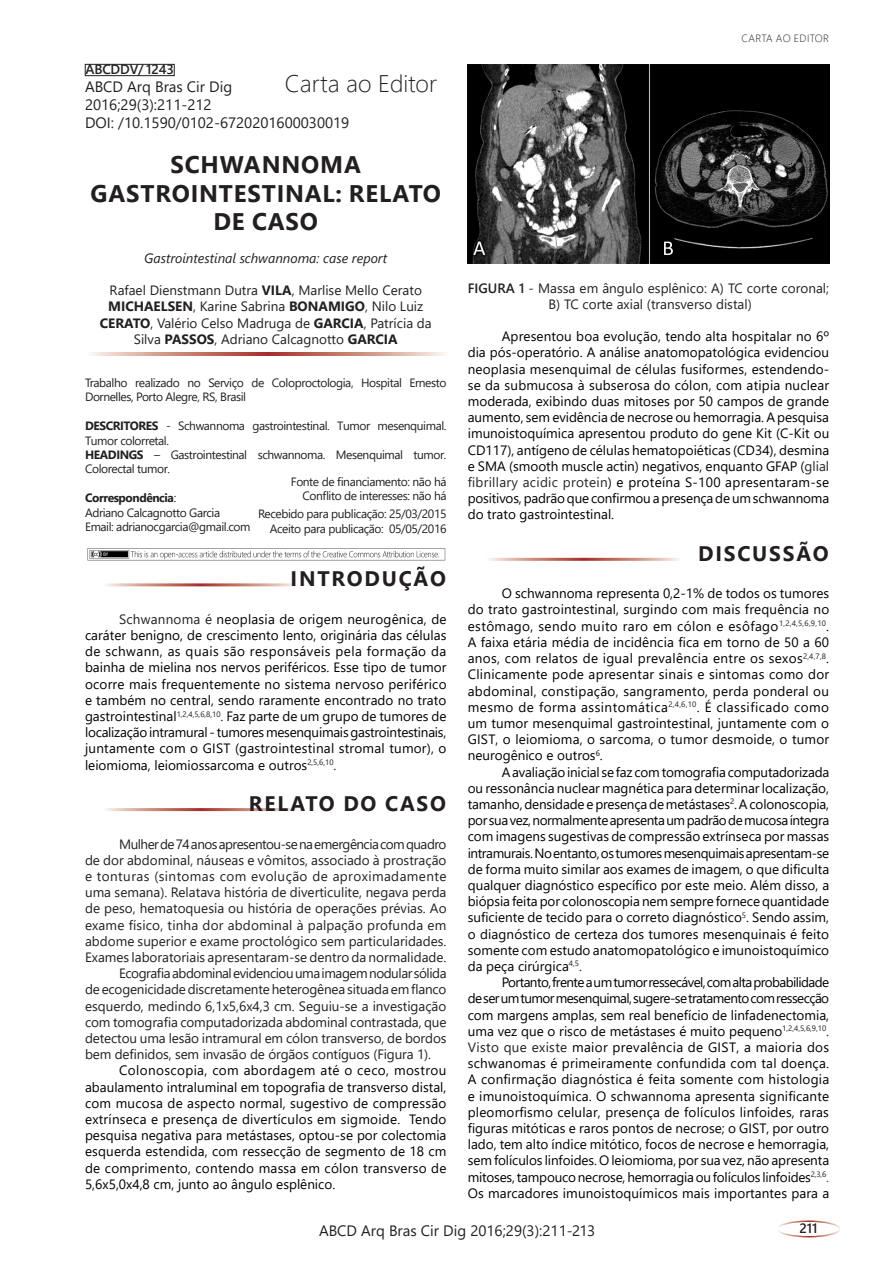
<style>
.page{position:relative;width:893px;height:1263px;background:#fff}
.page>*{position:absolute;margin:0;border:0;box-sizing:border-box;transform-origin:0 0}
.Título{font:700 24px/28.8px "Segoe UI";letter-spacing:.035em;color:#231f20;text-align:center}
.t1{font:300 24px "Segoe UI";color:#231f20}
.Titulo_texto{font:700 21px "Segoe UI";letter-spacing:.085em;color:#231f20}
.Realização{font:15px "Segoe UI";color:#231f20}
.Título-2{font:15px "Segoe UI";color:#231f20}
.Texto{font:13.5px/16.2px "Segoe UI";color:#000;text-align:justify}
.Texto-2{font:13.5px/16.2px "Segoe UI";letter-spacing:-.005em;color:#231f20;text-align:justify}
.Autores{font:13.5px/16.2px "Segoe UI";color:#231f20;text-align:center}
.Titulo_imagem{font:13.5px/16.2px "Segoe UI";color:#231f20;text-align:center}
.Titulo_Italico{font:italic 13.5px "Segoe UI";color:#231f20}
.Legenda_imagem{font:600 13.5px "Segoe UI";letter-spacing:-.01em;color:#231f20}
.Realização-2{font:12px/14.4px "Segoe UI";letter-spacing:-.035em;color:#231f20}
.Realização-3{font:700 12px "Segoe UI";letter-spacing:-.035em;color:#231f20}
.Cabeça_Pagina{font:300 10.5px "Segoe UI";letter-spacing:.035em;color:#231f20}
.s1{font-weight:700}
.s2{font-weight:400}
.s3{font-weight:600}
.s4{color:#292526}
.s5{color:#231f20}
.s6{color:#0070c0}
</style>
<div class="page">
<img style="left:87px;top:548px;width:359px;height:13px">
<div style="left:85px;top:64px;width:89px;height:12px;border:1px solid #231f20"></div>
<img style="left:468px;top:64px;width:361px;height:200px">
<svg style="left:91px;top:353px;width:354px;height:2px"></svg>
<div style="left:777px;top:1220px;width:63px;height:17px;border:2px solid #fff;border-radius:50%"></div>
<p class="Cabeça_Pagina" style="left:741px;top:29px;width:89px">Carta ao Editor</p>
<p class="Legenda_imagem" style="left:85px;top:59px;width:90px">ABCDDV/ 1243</p>
<p class="Realização" style="left:85px;top:74px;width:149px">ABCD Arq Bras Cir Dig</p>
<p class="t1" style="left:285px;top:64px;width:154px">Carta ao Editor</p>
<p class="Título-2" style="left:85px;top:92px;width:128px">2016;29(3):211-212</p>
<p class="Realização" style="left:85px;top:110px;width:266px">DOI: /10.1590/0102-6720201600030019</p>
<p class="Título" style="left:91px;top:150px;width:352px">SCHWANNOMA<br>GASTROINTESTINAL: RELATO<br>DE CASO</p>
<p class="Titulo_Italico" style="left:144px;top:247px;width:245px">Gastrointestinal schwannoma: case report</p>
<p class="Autores" style="left:100px;top:282px;width:333px">Rafael Dienstmann Dutra <span class="s1">VILA</span>, Marlise Mello Cerato <span class="s1">MICHAELSEN</span>, Karine Sabrina <span class="s1">BONAMIGO</span>, Nilo Luiz <span class="s1">CERATO</span>, Valério Celso Madruga de <span class="s1">GARCIA</span>, Patrícia da Silva <span class="s1">PASSOS</span>, Adriano Calcagnotto <span class="s1">GARCIA</span></p>
<p class="Realização-2" style="left:85px;top:375px;width:363px">Trabalho realizado no Serviço de Coloproctologia, Hospital Ernesto<br>Dornelles, Porto Alegre, RS, Brasil</p>
<p class="Realização-2" style="left:85px;top:418px;width:363px"><span class="s1">DESCRITORES</span> - Schwannoma gastrointestinal. Tumor mesenquimal.<br>Tumor colorretal.</p>
<p class="Realização-2" style="left:85px;top:447px;width:363px"><span class="s1">HEADINGS</span> – Gastrointestinal schwannoma. Mesenquimal tumor.<br>Colorectal tumor.</p>
<p class="Realização-3" style="left:85px;top:488px;width:93px">Correspondência<span class="s2">:</span></p>
<p class="Realização-2" style="left:85px;top:505px;width:137px">Adriano Calcagnotto Garcia</p>
<p class="Realização-2" style="left:85px;top:519px;width:167px">Email: adrianocgarcia@gmail.com</p>
<p class="Titulo_imagem" style="left:468px;top:279px;width:363px"><span class="s3">FIGURA 1</span> - Massa em ângulo esplênico: A) TC corte coronal;<br>B) TC corte axial (transverso distal)</p>
<p class="Texto" style="left:468px;top:328px;width:363px;text-indent:34px">Apresentou boa evolução, tendo alta hospitalar no 6º dia pós-operatório. A análise anatomopatológica evidenciou neoplasia mesenquimal de células fusiformes, estendendo&shy;se da submucosa à subserosa do cólon, com atipia nuclear moderada, exibindo duas mitoses por 50 campos de grande aumento, sem evidência de necrose ou hemorragia. A pesquisa imunoistoquímica apresentou produto do gene Kit (C-Kit ou CD117), antígeno de células hematopoiéticas (CD34), desmina e SMA (smooth muscle actin) negativos, enquanto GFAP (<span class="s4">glial fibrillary acidic protein</span>) e proteína S-100 apresentaram-se positivos, padrão que confirmou a presença de um schwannoma do trato gastrointestinal.</p>
<p class="Titulo_texto" style="left:698px;top:536px;width:132px">DISCUSSÃO</p>
<p class="Texto" style="left:468px;top:585px;width:363px;text-indent:34px">O schwannoma representa 0,2-1% de todos os tumores do trato gastrointestinal, surgindo com mais frequência no estômago, sendo muito raro em cólon e esôfago<sup>1,2,4,5,6,9,10</sup>.<br>A faixa etária média de incidência fica em torno de 50 a 60 anos, com relatos de igual prevalência entre os sexos<sup>2,4,7,8</sup>.<br>Clinicamente pode apresentar sinais e sintomas como dor abdominal, constipação, sangramento, perda ponderal ou mesmo de forma assintomática<sup>2,4,6,10</sup>. É classificado como um tumor mesenquimal gastrointestinal, juntamente com o GIST, o leiomioma, o sarcoma, o tumor desmoide, o tumor neurogênico e outros<sup>6</sup>.</p>
<p class="Texto" style="left:468px;top:763px;width:363px;text-indent:34px">A avaliação inicial se faz com tomografia computadorizada ou ressonância nuclear magnética para determinar localização, tamanho, densidade e presença de metástases<sup>2</sup>. A colonoscopia, por sua vez, normalmente apresenta um padrão de mucosa íntegra com imagens sugestivas de compressão extrínseca por massas intramurais. No entanto, os tumores mesenquimais apresentam-se de forma muito similar aos exames de imagem, o que dificulta qualquer diagnóstico específico por este meio. Além disso, a biópsia feita por colonoscopia nem sempre fornece quantidade suficiente de tecido para o correto diagnóstico<sup>5</sup>. Sendo assim, o diagnóstico de certeza dos tumores mesenquinais é feito somente com estudo anatomopatológico e imunoistoquímico da peça cirúrgica<sup>4,5</sup><span class="s5">.</span></p>
<p class="Texto" style="left:468px;top:974px;width:363px;text-indent:34px">Portanto, frente a um tumor ressecável, com alta probabilidade de ser um tumor mesenquimal, sugere-se tratamento com ressecção com margens amplas, sem real benefício de linfadenectomia, uma vez que o risco de metástases é muito pequeno<sup>1,2,4,5,6,9,10</sup><span class="s5">.<br>Visto que existe</span> maior prevalência de GIST, a maioria dos schwanomas é primeiramente confundida com tal doença.<br>A confirmação diagnóstica é feita somente com histologia e imunoistoquímica. O schwannoma apresenta significante pleomorfismo celular, presença de folículos linfoides, raras figuras mitóticas e raros pontos de necrose; o GIST, por outro lado, tem alto índice mitótico, focos de necrose e hemorragia, sem folículos linfoides. O leiomioma, por sua vez, não apresenta mitoses, tampouco necrose, hemorragia ou folículos linfoides<sup>2,3,6</sup><span class="s6">.<br></span>Os marcadores imunoistoquímicos mais importantes para a</p>
<p class="Realização" style="left:319px;top:1219px;width:278px">ABCD Arq Bras Cir Dig 2016;29(3):211-213</p>
<p class="Legenda_imagem" style="left:800px;top:1217px;width:20px">211</p>
<p class="Realização-2" style="left:291px;top:474px;width:157px">Fonte de financiamento: não há</p>
<p class="Realização-2" style="left:302px;top:489px;width:146px">Conflito de interesses: não há</p>
<p class="Realização-2" style="left:258px;top:507px;width:190px">Recebido para publicação: 25/03/2015</p>
<p class="Realização-2" style="left:270px;top:521px;width:178px">Aceito para publicação: 05/05/2016</p>
<p class="Titulo_texto" style="left:291px;top:562px;width:157px">INTRODUÇÃO</p>
<p class="Texto" style="left:85px;top:611px;width:363px;text-indent:34px"><span class="s5">Schwannoma é</span> neoplasia de origem neurogênica, de caráter benigno, de crescimento lento, originária das células de schwann, as quais são responsáveis pela formação da bainha de mielina nos nervos periféricos. Esse tipo de tumor ocorre mais frequentemente no sistema nervoso periférico e também no central, sendo raramente encontrado no trato gastrointestinal<sup>1,2,4,5,6,8,10</sup><span class="s5">.</span> Faz parte de um grupo de tumores de localização intramural - tumores mesenquimais gastrointestinais, juntamente com o GIST (gastrointestinal stromal tumor), o leiomioma, leiomiossarcoma e outros<sup>2,5,6,10</sup><span class="s5">.</span></p>
<p class="Titulo_texto" style="left:249px;top:787px;width:199px">RELATO DO CASO</p>
<p class="Texto-2" style="left:85px;top:835px;width:363px;text-indent:34px">Mulher de 74 anos apresentou-se na emergência com quadro de dor abdominal, náuseas e vômitos, associado à prostração e tonturas (sintomas com evolução de aproximadamente uma semana). Relatava história de diverticulite, negava perda de peso, hematoquesia ou história de operações prévias. Ao exame físico, tinha dor abdominal à palpação profunda em abdome superior e exame proctológico sem particularidades.<br>Exames laboratoriais apresentaram-se dentro da normalidade.</p>
<p class="Texto-2" style="left:85px;top:965px;width:363px;text-indent:34px">Ecografia abdominal evidenciou uma imagem nodular sólida de ecogenicidade discretamente heterogênea situada em flanco esquerdo, medindo 6,1x5,6x4,3 cm. Seguiu-se a investigação com tomografia computadorizada abdominal contrastada, que detectou uma lesão intramural em cólon transverso, de bordos bem definidos, sem invasão de órgãos contíguos (Figura 1).</p>
<p class="Texto" style="left:85px;top:1062px;width:363px;text-indent:34px">Colonoscopia, com abordagem até o ceco, mostrou abaulamento intraluminal em topografia de transverso distal, com mucosa de aspecto normal, sugestivo de compressão extrínseca e presença de divertículos em sigmoide. Tendo pesquisa negativa para metástases, optou-se por colectomia esquerda estendida, com ressecção de segmento de 18 cm de comprimento, contendo massa em cólon transverso de 5,6x5,0x4,8 cm, junto ao ângulo esplênico.</p>
</div>
